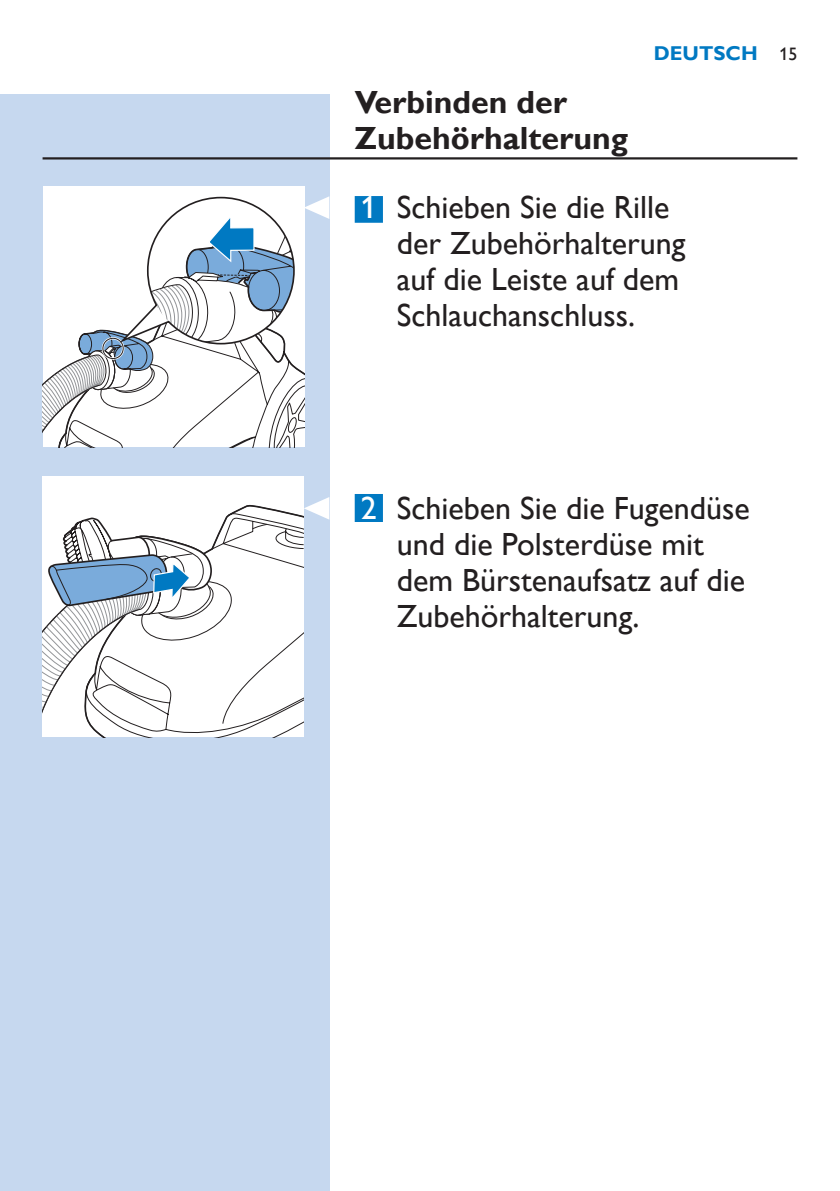
<style>
.page{position:relative;width:840px;height:1191px;background:#fff}
.page>*{position:absolute;margin:0;border:0;box-sizing:border-box;transform-origin:0 0}
.t1{font:32px/36px "Gill Sans Alt One WGL";color:#231f20}
.t2{font:700 32px/36px "Gill Sans Alt One WGL";color:#231f20}
.t3{font:700 20px "Gill Sans Alt One WGL";color:#0079c2}
.s1{font-weight:400;font-size:18px;color:#231f20}
.s2{color:#fff}
</style>
<div class="page">
<div style="left:0;top:95px;width:329px;height:1096px;background:#c6d8ef"></div>
<hr style="left:43px;top:157px;width:754px;height:2px;background:#231f20">
<div style="left:354px;top:196px;width:29px;height:27px;background:#0079c2"></div>
<div style="left:354px;top:494px;width:29px;height:28px;background:#0079c2"></div>
<div style="left:43px;top:186px;width:261px;height:261px;background:#fff"></div>
<svg style="left:43px;top:196px;width:286px;height:251px"></svg>
<svg style="left:43px;top:476px;width:286px;height:261px;background:#e4e9ee"></svg>
<p class="t3" style="left:653px;top:40px;width:145px">DEUTSCH <span class="s1">15</span></p>
<p class="t2" style="left:354px;top:84px;width:275px">Verbinden der<br>Zubehörhalterung</p>
<p class="t1" style="left:396px;top:189px;width:290px;text-indent:-36px"><span class="s2">1</span> Schieben Sie die Rille der Zubehörhalterung auf die Leiste auf dem<br>Schlauchanschluss.</p>
<p class="t1" style="left:396px;top:490px;width:354px;text-indent:-36px"><span class="s2">2</span> Schieben Sie die Fugendüse und die Polsterdüse mit dem Bürstenaufsatz auf die<br>Zubehörhalterung.</p>
</div>
